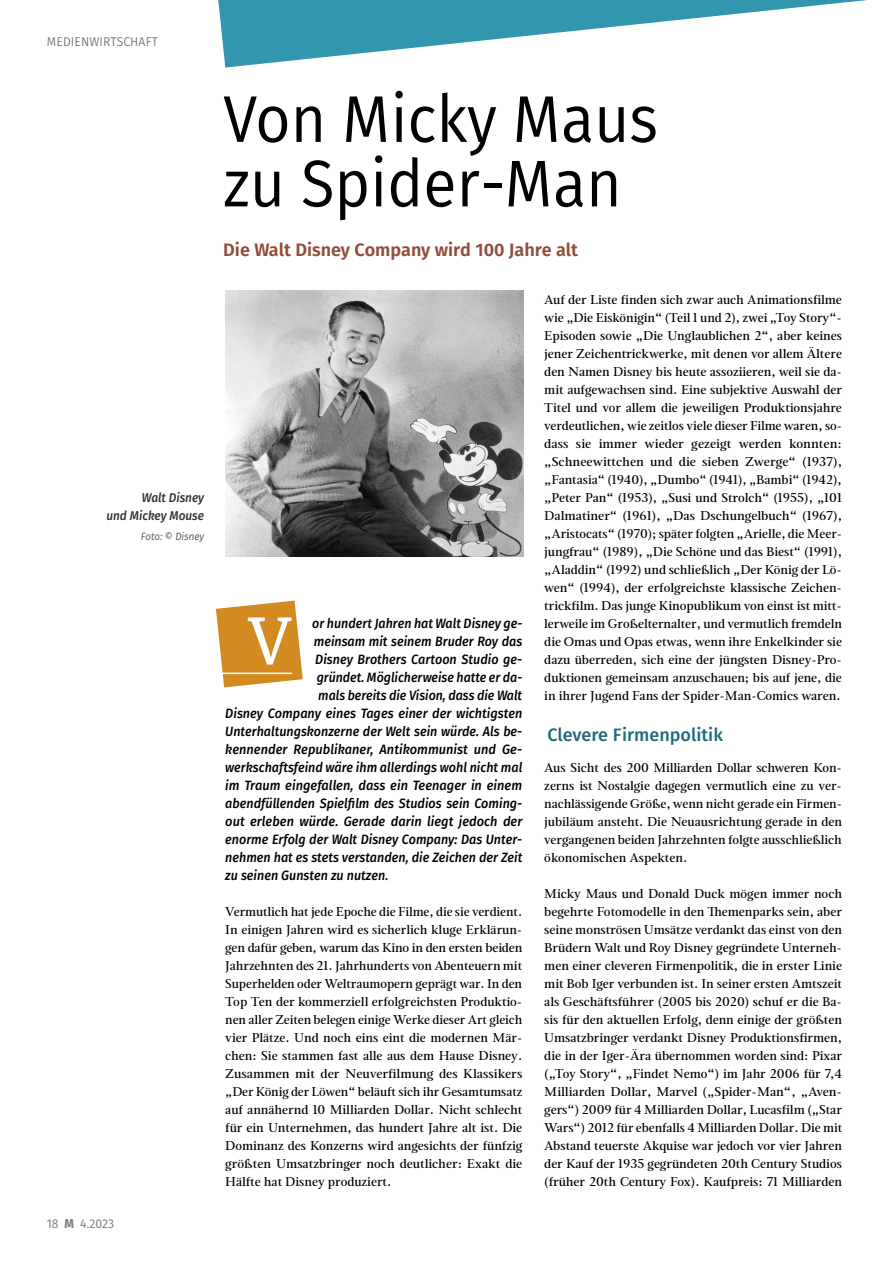
<style>
.page{position:relative;width:893px;height:1263px;background:#fff}
.page>*{position:absolute;margin:0;border:0;box-sizing:border-box;transform-origin:0 0}
.t1{font:66px/64.5px "Fira Sans";letter-spacing:-.005em;color:#000;scale:.93 1}
.t2{font:62.7px "Merriweather";color:#fff}
.t3{font:600 18px "Fira Sans";color:#914d3b}
.t4{font:500 18px "Fira Sans";color:#226a7b}
.t5{font:italic 500 13.5px "Fira Sans";color:#000;scale:.93 1}
.t6{font:italic 500 13.5px "Fira Sans";color:#000;scale:.95 1}
.t7{font:italic 500 13.5px "Fira Sans";color:#000;scale:.92 1}
.t8{font:italic 500 13.5px "Fira Sans";color:#000;scale:.94 1}
.t9{font:500 12.75px/18px "Magneta";color:#000;text-align:justify}
.t10{font:12.75px "Fira Sans";letter-spacing:.01em;color:#7a7b7a;scale:.95 1}
.t11{font:italic 500 12.75px/18px "Fira Sans";color:#313130;text-align:right;scale:.93 1}
.t12{font:italic 10.5px "Fira Sans";color:#565655;scale:.93 1}
.s1{font-weight:700}
</style>
<div class="page">
<svg style="left:216px;top:601px;width:87px;height:86px;background:#da9e46"></svg>
<hr style="left:222px;top:673px;width:70px;height:1px;background:#fff">
<img style="left:225px;top:290px;width:298px;height:266px">
<svg style="left:218px;top:0;width:650px;height:68px"></svg>
<p class="t10" style="left:47px;top:32px;width:118px">MEDIENWIRTSCHAFT</p>
<p class="t11" style="left:106px;top:488px;width:107px">Walt Disney<br>und Mickey Mouse</p>
<p class="t12" style="left:141px;top:529px;width:69px">Foto: © Disney</p>
<p class="t10" style="left:47px;top:1214px;width:72px">18 <span class="s1">M</span> 4.2023</p>
<h1 class="t1" style="left:223px;top:85px;width:469px">Von Micky Maus zu Spider-Man</h1>
<h3 class="t3" style="left:223px;top:235px;width:356px">Die Walt Disney Company wird 100 Jahre alt</h3>
<p class="t5" style="left:312px;top:612px;width:227px">or hundert Jahren hat Walt Disney ge-</p>
<p class="t5" style="left:314px;top:630px;width:226px">meinsam mit seinem Bruder Roy das</p>
<p class="t5" style="left:315px;top:648px;width:224px">Disney Brothers Cartoon Studio ge-</p>
<p class="t7" style="left:317px;top:666px;width:225px">gründet. Möglicherweise hatte er da-</p>
<p class="t7" style="left:318px;top:684px;width:223px">mals bereits die Vision, dass die Walt</p>
<p class="t8" style="left:225px;top:702px;width:318px">Disney Company eines Tages einer der wichtigsten</p>
<p class="t5" style="left:225px;top:720px;width:321px">Unterhaltungskonzerne der Welt sein würde. Als be-</p>
<p class="t6" style="left:225px;top:738px;width:314px">kennender Republikaner, Antikommunist und Ge-</p>
<p class="t5" style="left:225px;top:756px;width:321px">werkschaftsfeind wäre ihm allerdings wohl nicht mal</p>
<p class="t6" style="left:225px;top:774px;width:314px">im Traum eingefallen, dass ein Teenager in einem</p>
<p class="t5" style="left:225px;top:792px;width:320px">abendfüllenden Spielfilm des Studios sein Coming-</p>
<p class="t6" style="left:225px;top:810px;width:314px">out erleben würde. Gerade darin liegt jedoch der</p>
<p class="t5" style="left:225px;top:828px;width:321px">enorme Erfolg der Walt Disney Company: Das Unter-</p>
<p class="t5" style="left:225px;top:846px;width:321px">nehmen hat es stets verstanden, die Zeichen der Zeit</p>
<p class="t5" style="left:225px;top:864px;width:177px">zu seinen Gunsten zu nutzen.</p>
<p class="t9" style="left:225px;top:902px;width:299px">Vermutlich hat jede Epoche die Filme, die sie verdient.<br>In einigen Jahren wird es sicherlich kluge Erklärun&shy;gen dafür geben, warum das Kino in den ersten beiden Jahrzehnten des 21. Jahrhunderts von Abenteuern mit Superhelden oder Weltraumopern geprägt war. In den Top Ten der kommerziell erfolgreichsten Produktio&shy;nen aller Zeiten belegen einige Werke dieser Art gleich vier Plätze. Und noch eins eint die modernen Mär&shy;chen: Sie stammen fast alle aus dem Hause Disney.<br>Zusammen mit der Neuverfilmung des Klassikers „Der König der Löwen“ beläuft sich ihr Gesamtumsatz auf annähernd 10 Milliarden Dollar. Nicht schlecht für ein Unternehmen, das hundert Jahre alt ist. Die Dominanz des Konzerns wird angesichts der fünfzig größten Umsatzbringer noch deutlicher: Exakt die Hälfte hat Disney produziert.</p>
<h2 class="t2" style="left:249px;top:602px;width:43px">V</h2>
<p class="t9" style="left:544px;top:290px;width:299px">Auf der Liste finden sich zwar auch Animationsfilme wie „Die Eiskönigin“ (Teil 1 und 2), zwei „Toy Story“- Episoden sowie „Die Unglaublichen 2“, aber keines jener Zeichentrickwerke, mit denen vor allem Ältere den Namen Disney bis heute assoziieren, weil sie da&shy;mit aufgewachsen sind. Eine subjektive Auswahl der Titel und vor allem die jeweiligen Produktionsjahre verdeutlichen, wie zeitlos viele dieser Filme waren, so&shy;dass sie immer wieder gezeigt werden konnten: „Schneewittchen und die sieben Zwerge“ (1937), „Fantasia“ (1940), „Dumbo“ (1941), „Bambi“ (1942), „Peter Pan“ (1953), „Susi und Strolch“ (1955), „101<br>Dalmatiner“ (1961), „Das Dschungelbuch“ (1967), „Aristocats“ (1970); später folgten „Arielle, die Meer&shy;jungfrau“ (1989), „Die Schöne und das Biest“ (1991), „Aladdin“ (1992) und schließlich „Der König der Lö&shy;wen“ (1994), der erfolgreichste klassische Zeichen&shy;trickfilm. Das junge Kinopublikum von einst ist mitt&shy;lerweile im Großelternalter, und vermutlich fremdeln die Omas und Opas etwas, wenn ihre Enkelkinder sie dazu überreden, sich eine der jüngsten Disney-Pro&shy;duktionen gemeinsam anzuschauen; bis auf jene, die in ihrer Jugend Fans der Spider-Man-Comics waren.</p>
<h3 class="t4" style="left:547px;top:720px;width:177px">Clevere Firmenpolitik</h3>
<p class="t9" style="left:544px;top:758px;width:299px">Aus Sicht des 200 Milliarden Dollar schweren Kon&shy;zerns ist Nostalgie dagegen vermutlich eine zu ver&shy;nachlässigende Größe, wenn nicht gerade ein Firmen&shy;jubiläum ansteht. Die Neuausrichtung gerade in den vergangenen beiden Jahrzehnten folgte ausschließlich ökonomischen Aspekten.</p>
<p class="t9" style="left:544px;top:884px;width:299px">Micky Maus und Donald Duck mögen immer noch begehrte Fotomodelle in den Themenparks sein, aber seine monströsen Umsätze verdankt das einst von den Brüdern Walt und Roy Disney gegründete Unterneh&shy;men einer cleveren Firmenpolitik, die in erster Linie mit Bob Iger verbunden ist. In seiner ersten Amtszeit als Geschäftsführer (2005 bis 2020) schuf er die Ba&shy;sis für den aktuellen Erfolg, denn einige der größten Umsatzbringer verdankt Disney Produktionsfirmen, die in der Iger-Ära übernommen worden sind: Pixar („Toy Story“, „Findet Nemo“) im Jahr 2006 für 7,4<br>Milliarden Dollar, Marvel („Spider-Man“, „Aven&shy;gers“) 2009 für 4 Milliarden Dollar, Lucasfilm („Star Wars“) 2012 für ebenfalls 4 Milliarden Dollar. Die mit Abstand teuerste Akquise war jedoch vor vier Jahren der Kauf der 1935 gegründeten 20th Century Studios (früher 20th Century Fox). Kaufpreis: 71 Milliarden</p>
</div>
